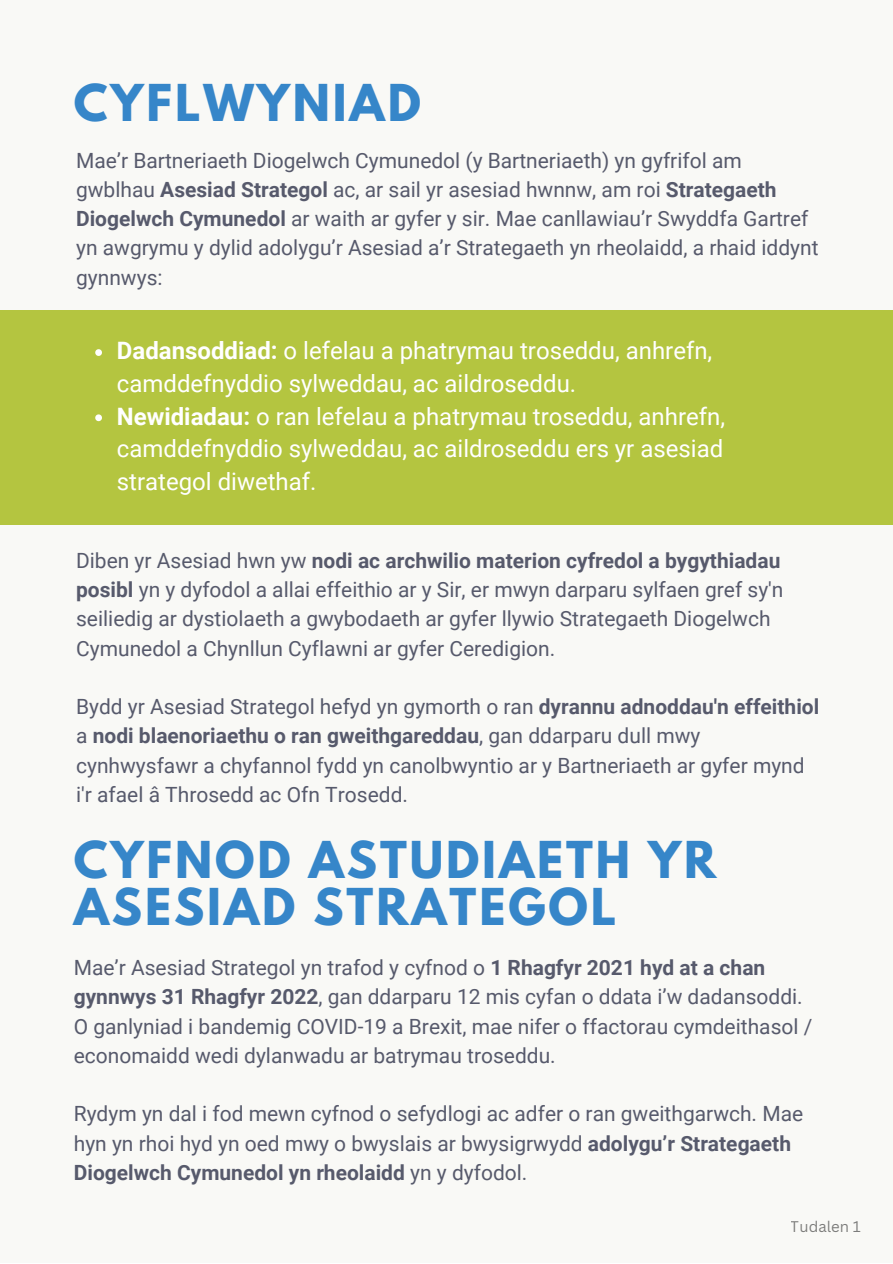
<style>
.page{position:relative;width:893px;height:1264px;background:#fff}
.page>*{position:absolute;margin:0;border:0;box-sizing:border-box;transform-origin:0 0}
.t1{font:700 45px/47.2px "League Spartan";letter-spacing:.065em;color:#3686c9}
.t2{font:24px/32.5px "Roboto";color:#fff}
.t3{font:21px/29.2px "Roboto";color:#575a6c}
.t4{font:15px "Canva Sans";color:#000}
.s1{font-weight:700}
</style>
<div class="page">
<div style="left:0;top:0;width:892px;height:1262px;background:#f9f9f6"></div>
<div style="left:0;top:310px;width:892px;height:214px;background:#b4c540"></div>
<svg style="left:95px;top:349px;width:7px;height:7px"></svg>
<svg style="left:95px;top:414px;width:7px;height:7px"></svg>
<p class="t1" style="left:74px;top:85px;width:348px">CYFLWYNIAD</p>
<p class="t3" style="left:76px;top:146px;width:744px">Mae’r Bartneriaeth Diogelwch Cymunedol (y Bartneriaeth) yn gyfrifol am gwblhau <span class="s1">Asesiad Strategol</span> ac, ar sail yr asesiad hwnnw, am roi <span class="s1">Strategaeth Diogelwch Cymunedol</span> ar waith ar gyfer y sir. Mae canllawiau’r Swyddfa Gartref yn awgrymu y dylid adolygu’r Asesiad a’r Strategaeth yn rheolaidd, a rhaid iddynt gynnwys:</p>
<p class="t2" style="left:117px;top:335px;width:597px"><span class="s1">Dadansoddiad:</span> o lefelau a phatrymau troseddu, anhrefn, camddefnyddio sylweddau, ac aildroseddu.</p>
<p class="t2" style="left:117px;top:400px;width:609px;text-align:justify"><span class="s1">Newidiadau:</span> o ran lefelau a phatrymau troseddu, anhrefn, camddefnyddio sylweddau, ac aildroseddu ers yr asesiad strategol diwethaf.</p>
<p class="t3" style="left:76px;top:546px;width:708px">Diben yr Asesiad hwn yw <span class="s1">nodi ac archwilio materion cyfredol a bygythiadau posibl</span> yn y dyfodol a allai effeithio ar y Sir, er mwyn darparu sylfaen gref sy'n seiliedig ar dystiolaeth a gwybodaeth ar gyfer llywio Strategaeth Diogelwch Cymunedol a Chynllun Cyflawni ar gyfer Ceredigion.</p>
<p class="t3" style="left:76px;top:692px;width:744px">Bydd yr Asesiad Strategol hefyd yn gymorth o ran <span class="s1">dyrannu adnoddau'n effeithiol </span>a <span class="s1">nodi blaenoriaethu o ran gweithgareddau</span>, gan ddarparu dull mwy cynhwysfawr a chyfannol fydd yn canolbwyntio ar y Bartneriaeth ar gyfer mynd i'r afael â Throsedd ac Ofn Trosedd.</p>
<p class="t1" style="left:74px;top:841px;width:644px">CYFNOD ASTUDIAETH YR<br>ASESIAD STRATEGOL</p>
<p class="t3" style="left:74px;top:953px;width:740px">Mae’r Asesiad Strategol yn trafod y cyfnod o <span class="s1">1 Rhagfyr 2021 hyd at a chan gynnwys 31 Rhagfyr 2022</span>, gan ddarparu 12 mis cyfan o ddata i’w dadansoddi.<br>O ganlyniad i bandemig COVID-19 a Brexit, mae nifer o ffactorau cymdeithasol / economaidd wedi dylanwadu ar batrymau troseddu.</p>
<p class="t3" style="left:74px;top:1099px;width:730px">Rydym yn dal i fod mewn cyfnod o sefydlogi ac adfer o ran gweithgarwch. Mae hyn yn rhoi hyd yn oed mwy o bwyslais ar bwysigrwydd <span class="s1">adolygu’r Strategaeth<br>Diogelwch Cymunedol yn rheolaidd</span> yn y dyfodol.</p>
<p class="t4" style="left:790px;top:1216px;width:71px">Tudalen 1</p>
</div>
